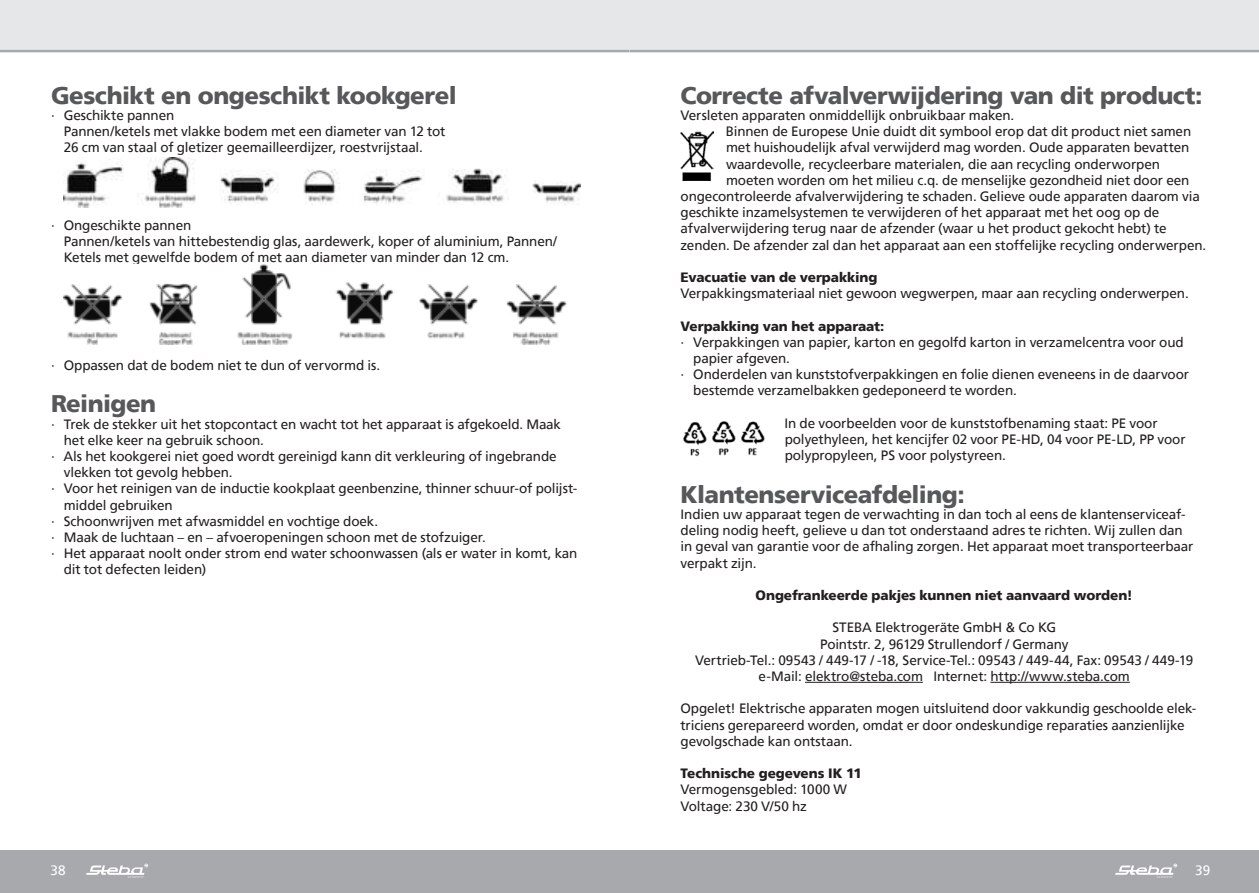
<style>
.page{position:relative;width:1259px;height:893px;background:#fff}
.page>*{position:absolute;margin:0;border:0;box-sizing:border-box;transform-origin:0 0}
.t1{font:900 24px "Frutiger";letter-spacing:-.02em;color:#57585a}
.t2{font:13.5px/16.2px "Frutiger";letter-spacing:-.01em;color:#231f20}
.t3{font:900 13.5px "Frutiger";letter-spacing:-.005em;color:#231f20}
.t4{font:13.5px "Frutiger";color:#fff}
</style>
<div class="page">
<div style="left:0;top:0;width:629px;height:51px;background:#e6e7e9"></div>
<div style="left:0;top:850px;width:629px;height:43px;background:#a8a9ad"></div>
<svg style="left:86px;top:864px;width:62px;height:14px"></svg>
<hr style="left:0;top:50px;width:629px;height:2px;background:#a8a9ad">
<div style="left:629px;top:0;width:630px;height:51px;background:#e6e7e9"></div>
<div style="left:629px;top:850px;width:630px;height:43px;background:#a8a9ad"></div>
<svg style="left:1115px;top:864px;width:62px;height:14px"></svg>
<hr style="left:629px;top:50px;width:629px;height:2px;background:#a8a9ad">
<hr style="left:805px;top:682px;width:118px;height:1px;background:#231f20">
<hr style="left:990px;top:682px;width:139px;height:1px;background:#231f20">
<img style="left:680px;top:132px;width:33px;height:48px">
<img style="left:683px;top:421px;width:53px;height:35px">
<img style="left:741px;top:421px;width:24px;height:35px">
<img style="left:64px;top:157px;width:517px;height:51px">
<img style="left:64px;top:265px;width:503px;height:79px">
<h1 class="t1" style="left:51px;top:85px;width:407px">Geschikt en ongeschikt kookgerel</h1>
<p class="t2" style="left:64px;top:107px;width:383px;text-indent:-13px">∙ Geschikte pannen<br>Pannen/ketels met vlakke bodem met een diameter van 12 tot<br>26 cm van staal of gletizer geemailleerdijzer, roestvrijstaal.</p>
<p class="t2" style="left:64px;top:217px;width:495px;text-indent:-13px">∙ Ongeschikte pannen<br>Pannen/ketels van hittebestendig glas, aardewerk, koper of aluminium, Pannen/<br>Ketels met gewelfde bodem of met aan diameter van minder dan 12 cm.</p>
<p class="t2" style="left:51px;top:357px;width:331px">∙ Oppassen dat de bodem niet te dun of vervormd is.</p>
<h1 class="t1" style="left:51px;top:394px;width:107px">Reinigen</h1>
<p class="t2" style="left:51px;top:416px;width:511px">∙ Trek de stekker uit het stopcontact en wacht tot het apparaat is afgekoeld. Maak</p>
<p class="t2" style="left:64px;top:433px;width:202px">het elke keer na gebruik schoon.</p>
<p class="t2" style="left:51px;top:448px;width:507px">∙ ฀Als het kookgerei niet goed wordt gereinigd kann dit verkleuring of ingebrande</p>
<p class="t2" style="left:64px;top:464px;width:170px">vlekken tot gevolg hebben.</p>
<p class="t2" style="left:51px;top:480px;width:528px">∙ Voor het reinigen van de inductie kookplaat geenbenzine, thinner schuur-of polijst-</p>
<p class="t2" style="left:64px;top:498px;width:111px">middel gebruiken</p>
<p class="t2" style="left:51px;top:513px;width:329px">∙ Schoonwrijven met afwasmiddel en vochtige doek.</p>
<p class="t2" style="left:51px;top:529px;width:436px">∙ Maak de luchtaan – en – afvoeropeningen schoon met de stofzuiger.</p>
<p class="t2" style="left:51px;top:545px;width:528px">∙ Het apparaat noolt onder strom end water schoonwassen (als er water in komt, kan</p>
<p class="t2" style="left:64px;top:561px;width:144px">dit tot defecten leiden)</p>
<h1 class="t1" style="left:680px;top:85px;width:523px">Correcte afvalverwijdering van dit product:</h1>
<p class="t2" style="left:680px;top:107px;width:335px">Versleten apparaten onmiddellijk onbruikbaar maken.</p>
<p class="t2" style="left:726px;top:123px;width:467px">Binnen de Europese Unie duidt dit symbool erop dat dit product niet samen</p>
<p class="t2" style="left:726px;top:139px;width:465px">met huishoudelijk afval verwijderd mag worden. Oude apparaten bevatten</p>
<p class="t2" style="left:726px;top:156px;width:435px">waardevolle, recycleerbare materialen, die aan recycling onderworpen</p>
<p class="t2" style="left:726px;top:172px;width:465px">moeten worden om het milieu c.q. de menselijke gezondheid niet door een</p>
<p class="t2" style="left:680px;top:188px;width:521px">ongecontroleerde afvalverwijdering te schaden. Gelieve oude apparaten daarom via</p>
<p class="t2" style="left:680px;top:204px;width:480px">geschikte inzamelsystemen te verwijderen of het apparaat met het oog op de</p>
<p class="t2" style="left:680px;top:220px;width:488px">afvalverwijdering terug naar de afzender (waar u het product gekocht hebt) te</p>
<p class="t2" style="left:680px;top:237px;width:527px">zenden. De afzender zal dan het apparaat aan een stoffelijke recycling onderwerpen.</p>
<p class="t3" style="left:680px;top:272px;width:198px">Evacuatie van de verpakking</p>
<p class="t2" style="left:680px;top:285px;width:510px">Verpakkingsmateriaal niet gewoon wegwerpen, maar aan recycling onderwerpen.</p>
<p class="t3" style="left:680px;top:320px;width:205px">Verpakking van het apparaat:</p>
<p class="t2" style="left:680px;top:334px;width:505px">∙ Verpakkingen van papier, karton en gegolfd karton in verzamelcentra voor oud</p>
<p class="t2" style="left:693px;top:350px;width:98px">papier afgeven.</p>
<p class="t2" style="left:680px;top:366px;width:510px">∙ Onderdelen van kunststofverpakkingen en folie dienen eveneens in de daarvoor</p>
<p class="t2" style="left:693px;top:382px;width:325px">bestemde verzamelbakken gedeponeerd te worden.</p>
<p class="t2" style="left:784px;top:415px;width:403px">In de voorbeelden voor de kunststofbenaming staat: PE voor polyethyleen, het kencijfer 02 voor PE-HD, 04 voor PE-LD, PP voor polypropyleen, PS voor polystyreen.</p>
<h1 class="t1" style="left:680px;top:484px;width:286px">Klantenserviceafdeling:</h1>
<p class="t2" style="left:680px;top:506px;width:514px">Indien uw apparaat tegen de verwachting in dan toch al eens de klantenserviceaf&shy;deling nodig heeft, gelieve u dan tot onderstaand adres te richten. Wij zullen dan in geval van garantie voor de afhaling zorgen. Het apparaat moet transporteerbaar verpakt zijn.</p>
<p class="t3" style="left:755px;top:590px;width:379px">Ongefrankeerde pakjes kunnen niet aanvaard worden!</p>
<p class="t2" style="left:695px;top:619px;width:499px;text-align:center">STEBA Elektrogeräte GmbH &amp; Co KG<br>Pointstr. 2, 96129 Strullendorf / Germany<br>Vertrieb-Tel.: 09543 / 449-17 / -18, Service-Tel.: 09543 / 449-44, Fax: 09543 / 449-19 e-Mail: elektro@steba.com Internet: http://www.steba.com</p>
<p class="t2" style="left:680px;top:700px;width:517px">Opgelet! Elektrische apparaten mogen uitsluitend door vakkundig geschoolde elek&shy;triciens gerepareerd worden, omdat er door ondeskundige reparaties aanzienlijke gevolgschade kan ontstaan.</p>
<p class="t3" style="left:680px;top:768px;width:183px">Technische gegevens IK 11</p>
<p class="t2" style="left:680px;top:781px;width:168px">Vermogensgebled: 1000 W<br>Voltage: 230 V/50 hz</p>
<p class="t4" style="left:51px;top:864px;width:17px">38</p>
<p class="t4" style="left:1195px;top:864px;width:17px">39</p>
</div>
